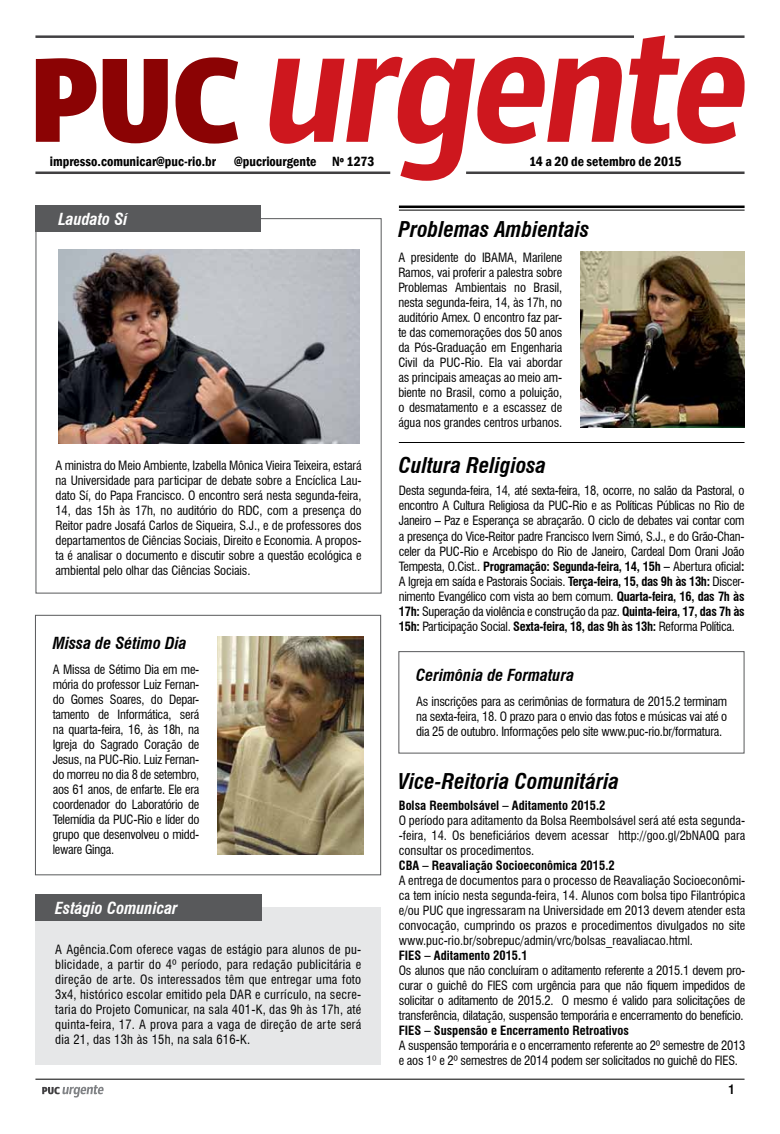
<style>
.page{position:relative;width:780px;height:1134px;background:#fff}
.page>*{position:absolute;margin:0;border:0;box-sizing:border-box;transform-origin:0 0}
.t1{font:italic 700 condensed 21.25px "Swiss 721 BT";color:#000}
.t2{font:italic 700 condensed 16.25px "Swiss 721 BT";color:#000}
.t3{font:italic 700 condensed 16.25px "Swiss 721 BT";color:#fff}
.t4{font:600 condensed 13.75px "Franklin Gothic";color:#000}
.t5{font:condensed 12.5px/15px "Swiss 721 BT";letter-spacing:-.02em;color:#000;text-align:justify}
.t6{font:700 condensed 12.5px "Swiss 721 BT";color:#000}
.s1{font-weight:700}
</style>
<div class="page">
<hr style="left:35px;top:1079px;width:709px;height:1px;background:#000">
<svg style="left:42px;top:1085px;width:62px;height:12px"></svg>
<svg style="left:36px;top:58px;width:60px;height:84px"></svg>
<svg style="left:103px;top:59px;width:65px;height:84px"></svg>
<svg style="left:175px;top:57px;width:63px;height:87px"></svg>
<svg style="left:269px;top:57px;width:353px;height:124px"></svg>
<svg style="left:629px;top:35px;width:115px;height:109px"></svg>
<hr style="left:35px;top:171px;width:355px;height:3px;background:#414042">
<hr style="left:466px;top:171px;width:278px;height:3px;background:#414042">
<hr style="left:674px;top:35px;width:70px;height:3px;background:#414042">
<hr style="left:35px;top:35px;width:599px;height:3px;background:#414042">
<hr style="left:399px;top:206px;width:345px;height:2px;background:#000">
<hr style="left:399px;top:210px;width:345px;height:1px;background:#000">
<img style="left:580px;top:251px;width:164px;height:177px">
<div style="left:35px;top:206px;width:225px;height:26px;background:#58595b"></div>
<img style="left:58px;top:249px;width:301px;height:195px">
<div style="left:35px;top:615px;width:346px;height:260px;border:1px solid #58595b"></div>
<div style="left:398px;top:651px;width:346px;height:102px;border:1px solid #58595b"></div>
<div style="left:35px;top:907px;width:346px;height:157px;background:#e6e7e8"></div>
<div style="left:35px;top:895px;width:227px;height:26px;background:#58595b"></div>
<hr style="left:399px;top:442px;width:345px;height:1px;background:#000">
<img style="left:217px;top:636px;width:146px;height:218px">
<p class="t4" style="left:50px;top:152px;width:168px">impresso.comunicar@puc-rio.br</p>
<p class="t4" style="left:234px;top:152px;width:142px">@pucriourgente Nº 1273</p>
<p class="t4" style="left:529px;top:152px;width:154px">14 a 20 de setembro de 2015</p>
<h2 class="t3" style="left:58px;top:209px;width:71px">Laudato Sí</h2>
<p class="t5" style="left:56px;top:458px;width:307px">A ministra do Meio Ambiente, Izabella Mônica Vieira Teixeira, estará na Universidade para participar de debate sobre a Encíclica Lau&shy;dato Sí, do Papa Francisco. O encontro será nesta segunda-feira, 14, das 15h às 17h, no auditório do RDC, com a presença do Reitor padre Josafá Carlos de Siqueira, S.J., e de professores dos departamentos de Ciências Sociais, Direito e Economia. A propos&shy;ta é analisar o documento e discutir sobre a questão ecológica e ambiental pelo olhar das Ciências Sociais.</p>
<h1 class="t1" style="left:398px;top:216px;width:192px">Problemas Ambientais</h1>
<p class="t5" style="left:398px;top:250px;width:165px">A presidente do IBAMA, Marilene Ramos, vai proferir a palestra sobre Problemas Ambientais no Brasil, nesta segunda-feira, 14, às 17h, no auditório Amex. O encontro faz par&shy;te das comemorações dos 50 anos da Pós-Graduação em Engenharia Civil da PUC-Rio. Ela vai abordar as principais ameaças ao meio am&shy;biente no Brasil, como a poluição, o desmatamento e a escassez de água nos grandes centros urbanos.</p>
<h1 class="t1" style="left:399px;top:453px;width:149px">Cultura Religiosa</h1>
<p class="t5" style="left:399px;top:483px;width:347px">Desta segunda-feira, 14, até sexta-feira, 18, ocorre, no salão da Pastoral, o encontro A Cultura Religiosa da PUC-Rio e as Políticas Públicas no Rio de Janeiro – Paz e Esperança se abraçarão. O ciclo de debates vai contar com a presença do Vice-Reitor padre Francisco Ivern Simó, S.J., e do Grão-Chan&shy;celer da PUC-Rio e Arcebispo do Rio de Janeiro, Cardeal Dom Orani João Tempesta, O.Cist.. <span class="s1">Programação: Segunda-feira, 14, 15h –</span> Abertura oficial<span class="s1">:<br></span>A Igreja em saída e Pastorais Sociais. <span class="s1">Terça-feira, 15, das 9h às 13h:</span> Discer&shy;nimento Evangélico com vista ao bem comum. <span class="s1">Quarta-feira, 16, das 7h às 17h:</span> Superação da violência e construção da paz. <span class="s1">Quinta-feira, 17, das 7h às 15h:</span> Participação Social. <span class="s1">Sexta-feira, 18, das 9h às 13h:</span> Reforma Política.</p>
<h2 class="t2" style="left:53px;top:633px;width:135px">Missa de Sétimo Dia</h2>
<p class="t5" style="left:53px;top:661px;width:148px">A Missa de Sétimo Dia em me&shy;mória do professor Luiz Fernan&shy;do Gomes Soares, do Depar&shy;tamento de Informática, será na quarta-feira, 16, às 18h, na Igreja do Sagrado Coração de Jesus, na PUC-Rio. Luiz Fernan&shy;do morreu no dia 8 de setembro, aos 61 anos, de enfarte. Ele era coordenador do Laboratório de Telemídia da PUC-Rio e líder do grupo que desenvolveu o midd&shy;leware Ginga.</p>
<h2 class="t2" style="left:416px;top:665px;width:160px">Cerimônia de Formatura</h2>
<p class="t5" style="left:416px;top:694px;width:313px">As inscrições para as cerimônias de formatura de 2015.2 terminam na sexta-feira, 18. O prazo para o envio das fotos e músicas vai até o dia 25 de outubro. Informações pelo site www.puc-rio.br/formatura.</p>
<h1 class="t1" style="left:398px;top:769px;width:223px">Vice-Reitoria Comunitária</h1>
<p class="t6" style="left:399px;top:797px;width:208px">Bolsa Reembolsável – Aditamento 2015.2</p>
<p class="t5" style="left:399px;top:812px;width:348px">O período para aditamento da Bolsa Reembolsável será até esta segunda--feira, 14. Os beneficiários devem acessar http://goo.gl/2bNA0Q para consultar os procedimentos.</p>
<p class="t6" style="left:399px;top:857px;width:217px">CBA – Reavaliação Socioeconômica 2015.2</p>
<p class="t5" style="left:399px;top:872px;width:348px">A entrega de documentos para o processo de Reavaliação Socioeconômi&shy;ca tem início nesta segunda-feira, 14. Alunos com bolsa tipo Filantrópica e/ou PUC que ingressaram na Universidade em 2013 devem atender esta convocação, cumprindo os prazos e procedimentos divulgados no site www.puc-rio.br/sobrepuc/admin/vrc/bolsas_reavaliacao.html.</p>
<p class="t6" style="left:399px;top:947px;width:130px">FIES – Aditamento 2015.1</p>
<p class="t5" style="left:399px;top:962px;width:348px">Os alunos que não concluíram o aditamento referente a 2015.1 devem pro&shy;curar o guichê do FIES com urgência para que não fiquem impedidos de solicitar o aditamento de 2015.2. O mesmo é valido para solicitações de transferência, dilatação, suspensão temporária e encerramento do benefício.</p>
<p class="t6" style="left:399px;top:1022px;width:232px">FIES – Suspensão e Encerramento Retroativos</p>
<p class="t5" style="left:399px;top:1037px;width:348px">A suspensão temporária e o encerramento referente ao 2º semestre de 2013 e aos 1º e 2º semestres de 2014 podem ser solicitados no guichê do FIES.</p>
<h2 class="t3" style="left:55px;top:898px;width:124px">Estágio Comunicar</h2>
<p class="t5" style="left:55px;top:942px;width:307px">A Agência.Com oferece vagas de estágio para alunos de pu&shy;blicidade, a partir do 4º período, para redação publicitária e direção de arte. Os interessados têm que entregar uma foto 3x4, histórico escolar emitido pela DAR e currículo, na secre&shy;taria do Projeto Comunicar, na sala 401-K, das 9h às 17h, até quinta-feira, 17. A prova para a vaga de direção de arte será dia 21, das 13h às 15h, na sala 616-K.</p>
<p class="t6" style="left:728px;top:1082px;width:8px">1</p>
</div>
